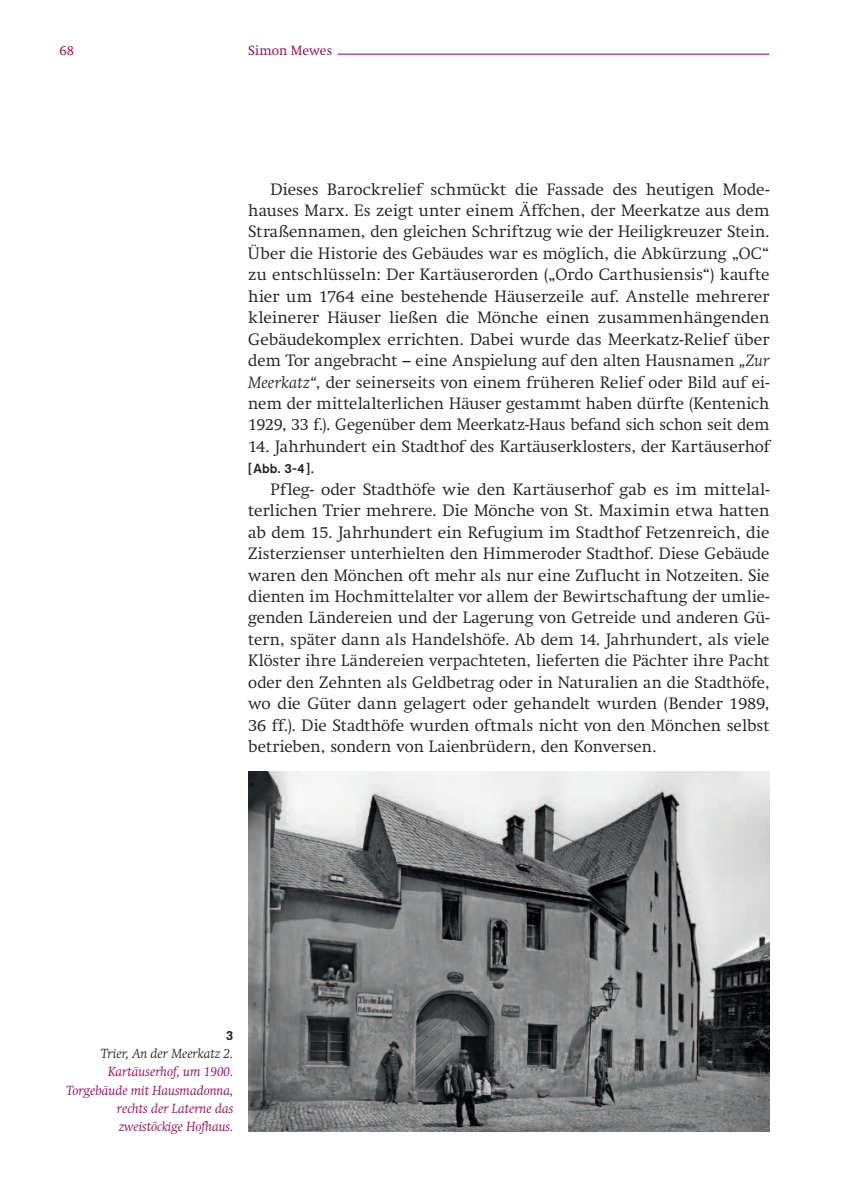
<style>
.page{position:relative;width:844px;height:1191px;background:#fff}
.page>*{position:absolute;margin:0;border:0;box-sizing:border-box;transform-origin:0 0}
._6B_Fließtext{font:300 16.28px/21.5px "Swift";color:#231f20;text-align:justify}
._14_BU_-_Beschreibun{font:italic 300 13.12px/18.4px "Swift";color:#950058;text-align:right}
._13_BU_-_Ort{font:italic 300 13.12px "Swift";color:#231f20}
._7_5_10_5_swift_ligh{font:300 13.12px "Swift";color:#950058}
._6B_Fließtext-2{font:500 13.12px "Akzidenz Grotesk Std";color:#231f20}
._12_BU_-_Nummer{font:500 13.12px "Akzidenz Grotesk Std";color:#231f20}
.s1{font-style:italic}
.s2{font-family:"Swift";font-weight:300;font-size:16.28px}
</style>
<div class="page">
<hr style="left:337px;top:54px;width:432px;height:1px;background:#950058">
<img style="left:248px;top:771px;width:521px;height:360px">
<p class="_7_5_10_5_swift_ligh" style="left:60px;top:42px;width:16px">68</p>
<p class="_7_5_10_5_swift_ligh" style="left:248px;top:42px;width:85px">Simon Mewes</p>
<p class="_6B_Fließtext" style="left:248px;top:178px;width:522px;text-indent:22px">Dieses Barockrelief schmückt die Fassade des heutigen Mode&shy;hauses Marx. Es zeigt unter einem Äffchen, der Meerkatze aus dem Straßennamen, den gleichen Schriftzug wie der Heiligkreuzer Stein.<br>Über die Historie des Gebäudes war es möglich, die Abkürzung „OC“ zu entschlüsseln: Der Kartäuserorden („Ordo Carthusiensis“) kaufte hier um 1764 eine bestehende Häuserzeile auf. Anstelle mehrerer kleinerer Häuser ließen die Mönche einen zusammenhängenden Gebäudekomplex errichten. Dabei wurde das Meerkatz-Relief über dem Tor angebracht – eine Anspielung auf den alten Hausnamen <span class="s1">„Zur Meerkatz“</span>, der seinerseits von einem früheren Relief oder Bild auf ei&shy;nem der mittelalterlichen Häuser gestammt haben dürfte (Kentenich 1929, 33 f.). Gegenüber dem Meerkatz-Haus befand sich schon seit dem</p>
<p class="_6B_Fließtext" style="left:248px;top:435px;width:522px">14. Jahrhundert ein Stadthof des Kartäuserklosters, der Kartäuserhof</p>
<p class="_6B_Fließtext-2" style="left:248px;top:461px;width:68px">[Abb. 3-4]<span class="s2">.</span></p>
<p class="_6B_Fließtext" style="left:248px;top:478px;width:522px;text-indent:22px">Pfleg- oder Stadthöfe wie den Kartäuserhof gab es im mittelal&shy;terlichen Trier mehrere. Die Mönche von St. Maximin etwa hatten ab dem 15. Jahrhundert ein Refugium im Stadthof Fetzenreich, die Zisterzienser unterhielten den Himmeroder Stadthof. Diese Gebäude waren den Mönchen oft mehr als nur eine Zuflucht in Notzeiten. Sie dienten im Hochmittelalter vor allem der Bewirtschaftung der umlie&shy;genden Ländereien und der Lagerung von Getreide und anderen Gü&shy;tern, später dann als Handelshöfe. Ab dem 14. Jahrhundert, als viele Klöster ihre Ländereien verpachteten, lieferten die Pächter ihre Pacht oder den Zehnten als Geldbetrag oder in Naturalien an die Stadthöfe, wo die Güter dann gelagert oder gehandelt wurden (Bender 1989, 36 ff.). Die Stadthöfe wurden oftmals nicht von den Mönchen selbst betrieben, sondern von Laienbrüdern, den Konversen.</p>
<p class="_12_BU_-_Nummer" style="left:226px;top:1027px;width:9px">3</p>
<p class="_13_BU_-_Ort" style="left:101px;top:1045px;width:134px">Trier, An der Meerkatz 2.</p>
<p class="_14_BU_-_Beschreibun" style="left:108px;top:1062px;width:127px">Kartäuserhof, um 1900.</p>
<p class="_14_BU_-_Beschreibun" style="left:66px;top:1081px;width:168px">Torgebäude mit Hausmadonna, rechts der Laterne das</p>
<p class="_14_BU_-_Beschreibun" style="left:119px;top:1117px;width:116px">zweistöckige Hofhaus.</p>
</div>
